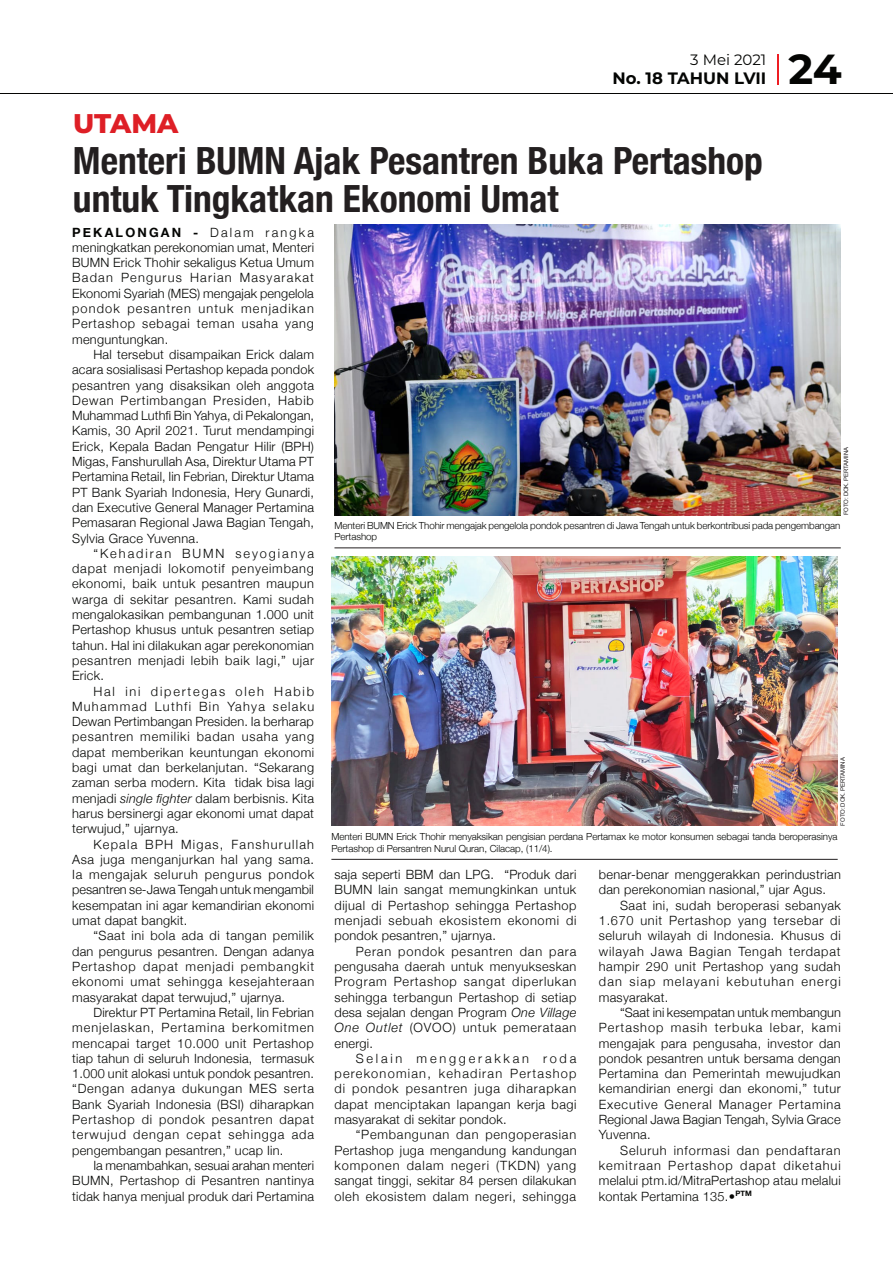
<style>
.page{position:relative;width:893px;height:1263px;background:#fff}
.page>*{position:absolute;margin:0;border:0;box-sizing:border-box;transform-origin:0 0}
.t1{font:700 42px "Montserrat";color:#040503}
.isi_a3{font:700 condensed 37.5px/37.5px "Helvetica Neue";color:#231f20}
.isi_a3-2{font:800 27px "Montserrat";letter-spacing:-.005em;color:#de1f26}
.t2{font:700 16.5px "Montserrat";color:#040503}
.t3{font:15px "Montserrat";color:#040503}
.isi_a3-3{font:300 12.75px/15.3px "Helvetica Neue";letter-spacing:.02em;color:#040503;text-align:justify}
.isi_a3-4{font:300 9.75px/11.2px "Helvetica Neue";letter-spacing:-.005em;color:#040503}
.t4{font:6px "Arial";letter-spacing:-.015em;color:#231f20}
.s1{font-weight:700}
.s2{font-style:italic}
</style>
<div class="page">
<hr style="left:777px;top:54px;width:1px;height:30px;background:#ee1d23">
<hr style="left:0;top:93px;width:893px;height:1px;background:#040503">
<img style="left:334px;top:224px;width:507px;height:291px">
<hr style="left:334px;top:548px;width:507px;height:1px;background:#231f20">
<img style="left:331px;top:557px;width:507px;height:269px">
<hr style="left:331px;top:859px;width:507px;height:1px;background:#231f20">
<p class="isi_a3-2" style="left:73px;top:103px;width:107px">UTAMA</p>
<p class="t3" style="left:690px;top:49px;width:78px">3 Mei 2021</p>
<p class="t2" style="left:613px;top:67px;width:155px">No. 18 TAHUN LVII</p>
<p class="t1" style="left:788px;top:39px;width:55px">24</p>
<p class="isi_a3" style="left:73px;top:140px;width:691px">Menteri BUMN Ajak Pesantren Buka Pertashop untuk Tingkatkan Ekonomi Umat</p>
<p class="isi_a3-3" style="left:72px;top:223px;width:244px"><span class="s1">PEKALONGAN -</span> Dalam rangka meningkatkan perekonomian umat, Menteri BUMN Erick Thohir sekaligus Ketua Umum Badan Pengurus Harian Masyarakat Ekonomi Syariah (MES) mengajak pengelola pondok pesantren untuk menjadikan Pertashop sebagai teman usaha yang menguntungkan.</p>
<p class="isi_a3-3" style="left:72px;top:346px;width:244px;text-indent:21px">Hal tersebut disampaikan Erick dalam acara sosialisasi Pertashop kepada pondok pesantren yang disaksikan oleh anggota Dewan Pertimbangan Presiden, Habib Muhammad Luthfi Bin Yahya, di Pekalongan, Kamis, 30 April 2021. Turut mendampingi Erick, Kepala Badan Pengatur Hilir (BPH)<br>Migas, Fanshurullah Asa, Direktur Utama PT Pertamina Retail, Iin Febrian, Direktur Utama PT Bank Syariah Indonesia, Hery Gunardi, dan Executive General Manager Pertamina Pemasaran Regional Jawa Bagian Tengah, Sylvia Grace Yuvenna.</p>
<p class="isi_a3-3" style="left:72px;top:545px;width:243px;text-indent:21px">“Kehadiran BUMN seyogianya dapat menjadi lokomotif penyeimbang ekonomi, baik untuk pesantren maupun warga di sekitar pesantren. Kami sudah mengalokasikan pembangunan 1.000 unit Pertashop khusus untuk pesantren setiap tahun. Hal ini dilakukan agar perekonomian pesantren menjadi lebih baik lagi,” ujar Erick.</p>
<p class="isi_a3-3" style="left:72px;top:682px;width:244px;text-indent:21px">Hal ini dipertegas oleh Habib Muhammad Luthfi Bin Yahya selaku Dewan Pertimbangan Presiden. Ia berharap pesantren memiliki badan usaha yang dapat memberikan keuntungan ekonomi bagi umat dan berkelanjutan. “Sekarang zaman serba modern. Kita tidak bisa lagi menjadi <span class="s2">single fighter</span> dalam berbisnis. Kita harus bersinergi agar ekonomi umat dapat terwujud,” ujarnya.</p>
<p class="isi_a3-3" style="left:72px;top:835px;width:243px;text-indent:21px">Kepala BPH Migas, Fanshurullah Asa juga menganjurkan hal yang sama.<br>Ia mengajak seluruh pengurus pondok pesantren se-Jawa Tengah untuk mengambil kesempatan ini agar kemandirian ekonomi umat dapat bangkit.</p>
<p class="isi_a3-3" style="left:72px;top:927px;width:244px;text-indent:21px">“Saat ini bola ada di tangan pemilik dan pengurus pesantren. Dengan adanya Pertashop dapat menjadi pembangkit ekonomi umat sehingga kesejahteraan masyarakat dapat terwujud,” ujarnya.</p>
<p class="isi_a3-3" style="left:72px;top:1004px;width:244px;text-indent:21px">Direktur PT Pertamina Retail, Iin Febrian menjelaskan, Pertamina berkomitmen mencapai target 10.000 unit Pertashop tiap tahun di seluruh Indonesia, termasuk 1.000 unit alokasi untuk pondok pesantren. “Dengan adanya dukungan MES serta Bank Syariah Indonesia (BSI) diharapkan Pertashop di pondok pesantren dapat terwujud dengan cepat sehingga ada pengembangan pesantren,” ucap Iin.</p>
<p class="isi_a3-3" style="left:72px;top:1157px;width:244px;text-indent:21px">Ia menambahkan, sesuai arahan menteri BUMN, Pertashop di Pesantren nantinya tidak hanya menjual produk dari Pertamina</p>
<p class="t4" style="left:842px;top:515px;width:70px;rotate:-90deg">FOTO: DOK. PERTAMINA</p>
<p class="isi_a3-4" style="left:334px;top:519px;width:507px">Menteri BUMN Erick Thohir mengajak pengelola pondok pesantren di Jawa Tengah untuk berkontribusi pada pengembangan<br>Pertashop</p>
<p class="t4" style="left:839px;top:826px;width:70px;rotate:-90deg">FOTO: DOK. PERTAMINA</p>
<p class="isi_a3-4" style="left:331px;top:830px;width:508px">Menteri BUMN Erick Thohir menyaksikan pengisian perdana Pertamax ke motor konsumen sebagai tanda beroperasinya<br>Pertashop di Persantren Nurul Quran, Cilacap, (11/4).</p>
<p class="isi_a3-3" style="left:334px;top:866px;width:244px">saja seperti BBM dan LPG. “Produk dari BUMN lain sangat memungkinkan untuk dijual di Pertashop sehingga Pertashop menjadi sebuah ekosistem ekonomi di pondok pesantren,” ujarnya.</p>
<p class="isi_a3-3" style="left:334px;top:942px;width:244px;text-indent:21px">Peran pondok pesantren dan para pengusaha daerah untuk menyukseskan Program Pertashop sangat diperlukan sehingga terbangun Pertashop di setiap desa sejalan dengan Program <span class="s2">One Village One Outlet</span> (OVOO) untuk pemerataan energi.</p>
<p class="isi_a3-3" style="left:334px;top:1050px;width:244px;text-indent:21px">Selain menggerakkan roda perekonomian, kehadiran Pertashop di pondok pesantren juga diharapkan dapat menciptakan lapangan kerja bagi masyarakat di sekitar pondok.</p>
<p class="isi_a3-3" style="left:334px;top:1126px;width:244px;text-indent:21px">“Pembangunan dan pengoperasian Pertashop juga mengandung kandungan komponen dalam negeri (TKDN) yang sangat tinggi, sekitar 84 persen dilakukan oleh ekosistem dalam negeri, sehingga</p>
<p class="isi_a3-3" style="left:599px;top:866px;width:244px">benar-benar menggerakkan perindustrian dan perekonomian nasional,” ujar Agus.</p>
<p class="isi_a3-3" style="left:599px;top:897px;width:243px;text-indent:21px">Saat ini, sudah beroperasi sebanyak 1.670 unit Pertashop yang tersebar di seluruh wilayah di Indonesia. Khusus di wilayah Jawa Bagian Tengah terdapat hampir 290 unit Pertashop yang sudah dan siap melayani kebutuhan energi masyarakat.</p>
<p class="isi_a3-3" style="left:599px;top:1004px;width:244px;text-indent:21px">“Saat ini kesempatan untuk membangun Pertashop masih terbuka lebar, kami mengajak para pengusaha, investor dan pondok pesantren untuk bersama dengan Pertamina dan Pemerintah mewujudkan kemandirian energi dan ekonomi,” tutur Executive General Manager Pertamina Regional Jawa Bagian Tengah, Sylvia Grace Yuvenna.</p>
<p class="isi_a3-3" style="left:599px;top:1141px;width:243px;text-indent:21px">Seluruh informasi dan pendaftaran kemitraan Pertashop dapat diketahui melalui ptm.id/MitraPertashop atau melalui kontak Pertamina 135.•<sup>PTM</sup></p>
</div>
